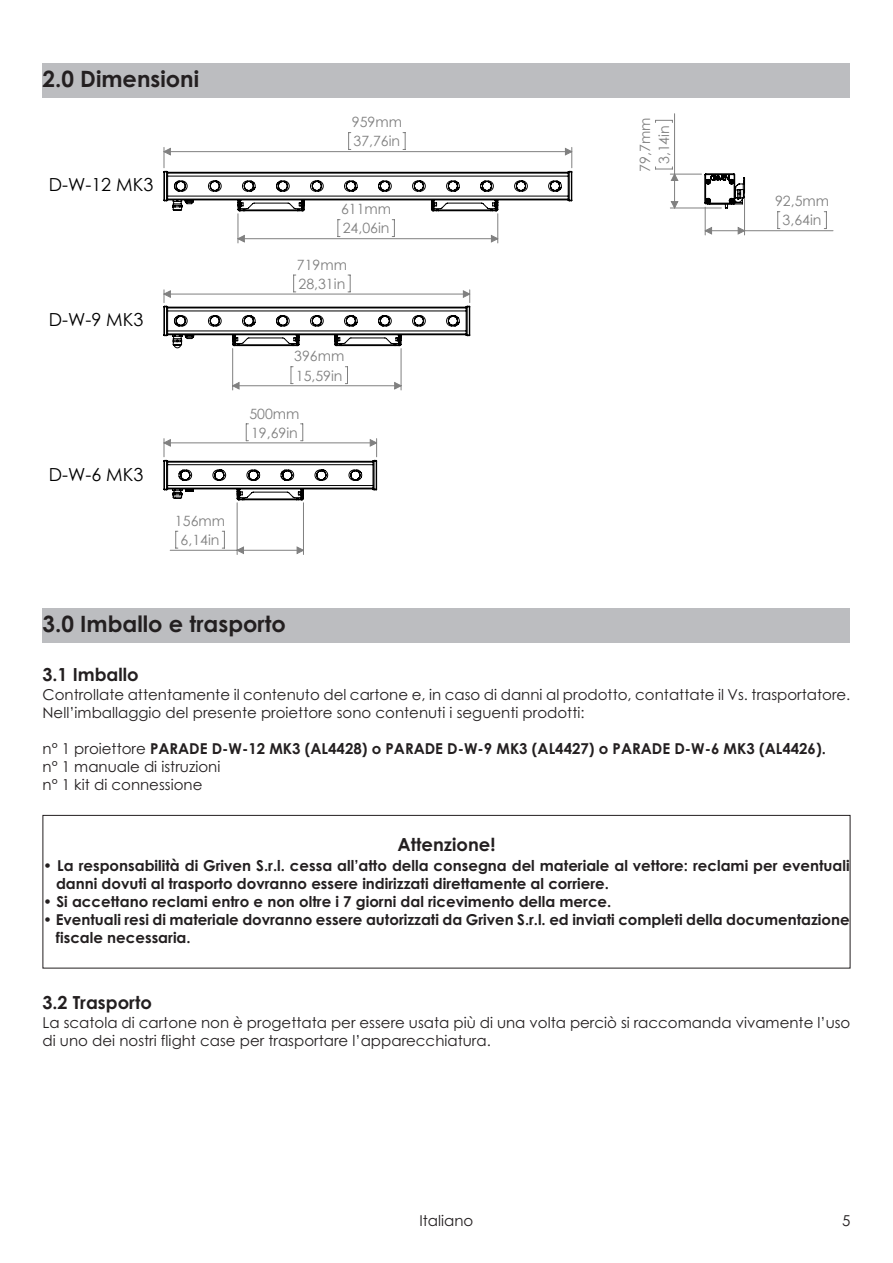
<style>
.page{position:relative;width:893px;height:1263px;background:#fff}
.page>*{position:absolute;margin:0;border:0;box-sizing:border-box;transform-origin:0 0}
.t1{font:700 22.5px "Century Gothic";color:#231f20}
.t2{font:700 18px "Century Gothic";color:#231f20}
.t3{font:18px "Century Gothic";color:#000}
.t4{font:700 15px/18px "Century Gothic";color:#231f20}
.t5{font:15px/18px "Century Gothic";color:#231f20}
.t6{font:14.1px/19px "Century Gothic";color:#808080}
.s1{font-weight:400}
</style>
<div class="page">
<div style="left:43px;top:64px;width:807px;height:34px;background:#bcbdc0"></div>
<svg style="left:777px;top:211px;width:3px;height:18px"></svg>
<svg style="left:824px;top:211px;width:3px;height:18px"></svg>
<hr style="left:744px;top:230px;width:89px;height:1px;background:#808080">
<svg style="left:655px;top:120px;width:18px;height:2px"></svg>
<hr style="left:670px;top:208px;width:51px;height:1px;background:#808080">
<hr style="left:670px;top:174px;width:31px;height:1px;background:#808080">
<hr style="left:674px;top:114px;width:1px;height:60px;background:#808080">
<svg style="left:175px;top:531px;width:3px;height:18px"></svg>
<svg style="left:222px;top:531px;width:3px;height:18px"></svg>
<hr style="left:237px;top:503px;width:1px;height:51px;background:#808080">
<hr style="left:303px;top:503px;width:1px;height:51px;background:#808080">
<hr style="left:170px;top:550px;width:67px;height:1px;background:#808080">
<svg style="left:655px;top:167px;width:24px;height:42px"></svg>
<svg style="left:236px;top:546px;width:68px;height:9px"></svg>
<svg style="left:704px;top:174px;width:42px;height:61px"></svg>
<svg style="left:163px;top:132px;width:410px;height:258px"></svg>
<svg style="left:163px;top:423px;width:215px;height:77px"></svg>
<div style="left:43px;top:609px;width:807px;height:34px;background:#bcbdc0"></div>
<div style="left:43px;top:815px;width:807px;height:153px;border:1px solid #231f20"></div>
<h1 class="t1" style="left:43px;top:66px;width:158px">2.0 Dimensioni</h1>
<p class="t3" style="left:49px;top:173px;width:106px">D-W-12 MK3</p>
<p class="t3" style="left:49px;top:308px;width:96px">D-W-9 MK3</p>
<p class="t3" style="left:49px;top:462px;width:96px">D-W-6 MK3</p>
<p class="t6" style="left:175px;top:511px;width:52px;text-align:center">156mm<br>6,14in</p>
<p class="t6" style="left:352px;top:112px;width:52px">959mm<br>37,76in</p>
<p class="t6" style="left:635px;top:172px;width:56px;text-align:center;rotate:-90deg">79,7mm<br>3,14in</p>
<p class="t6" style="left:341px;top:199px;width:52px">611mm<br>24,06in</p>
<p class="t6" style="left:775px;top:191px;width:56px;text-align:center">92,5mm<br>3,64in</p>
<p class="t6" style="left:297px;top:255px;width:52px">719mm<br>28,31in</p>
<p class="t6" style="left:294px;top:346px;width:52px">396mm<br>15,59in</p>
<p class="t6" style="left:249px;top:403px;width:52px">500mm<br>19,69in</p>
<h1 class="t1" style="left:43px;top:611px;width:245px">3.0 Imballo e trasporto</h1>
<p class="t2" style="left:43px;top:664px;width:98px">3.1 Imballo</p>
<p class="t5" style="left:43px;top:686px;width:809px">Controllate attentamente il contenuto del cartone e, in caso di danni al prodotto, contattate il Vs. trasportatore.<br>Nell’imballaggio del presente proiettore sono contenuti i seguenti prodotti:</p>
<p class="t4" style="left:43px;top:740px;width:785px"><span class="s1">n° 1 proiettore</span> PARADE D-W-12 MK3 (AL4428) o PARADE D-W-9 MK3 (AL4427) o PARADE D-W-6 MK3 (AL4426). <span class="s1">n° 1 manuale di istruzioni<br>n° 1 kit di connessione</span></p>
<p class="t2" style="left:398px;top:834px;width:99px">Attenzione!</p>
<p class="t4" style="left:56px;top:856px;width:795px;text-indent:-13px">• La responsabilità di Griven S.r.l. cessa all’atto della consegna del materiale al vettore: reclami per eventuali danni dovuti al trasporto dovranno essere indirizzati direttamente al corriere.</p>
<p class="t4" style="left:43px;top:892px;width:570px">• Si accettano reclami entro e non oltre i 7 giorni dal ricevimento della merce.</p>
<p class="t4" style="left:56px;top:910px;width:795px;text-indent:-13px">• Eventuali resi di materiale dovranno essere autorizzati da Griven S.r.l. ed inviati completi della documentazione fiscale necessaria.</p>
<p class="t2" style="left:43px;top:992px;width:111px">3.2 Trasporto</p>
<p class="t5" style="left:43px;top:1014px;width:809px">La scatola di cartone non è progettata per essere usata più di una volta perciò si raccomanda vivamente l’uso di uno dei nostri flight case per trasportare l’apparecchiatura.</p>
<p class="t5" style="left:419px;top:1212px;width:55px">Italiano</p>
<p class="t5" style="left:842px;top:1212px;width:10px">5</p>
</div>
